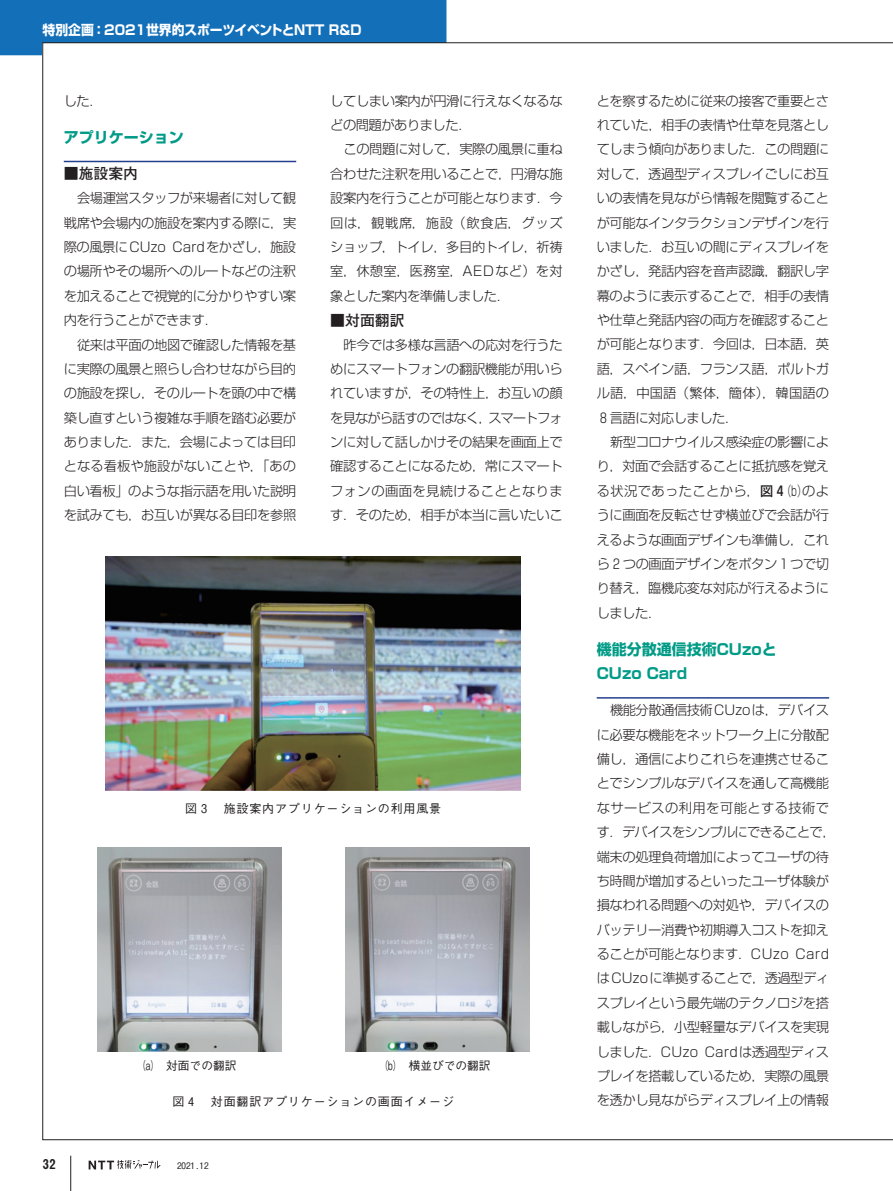
<style>
.page{position:relative;width:893px;height:1191px;background:#fff}
.page>*{position:absolute;margin:0;border:0;box-sizing:border-box;transform-origin:0 0}
.t1{font:700 15px/24.3px "Shin Go Pr 6";color:#009b87}
.t2{font:700 14.85px "Futo Go B101 Pr 6";color:#231f20}
.t3{font:700 13.5px "Shin Go Pr 6";color:#fff;scale:.95 1}
.t4{font:13.5px "Midashi Go Pr 6 MB31";color:#231f20}
.t5{font:300 13.35px/24.3px "Shin Go Pr 6";letter-spacing:-.03em;color:#231f20;text-align:justify}
.t6{font:500 12px "Gothic BBB Pr 6";letter-spacing:.07em;color:#231f20}
.t7{font:500 11.7px "Gothic BBB Pr 6";color:#231f20;scale:.7 1}
.t8{font:500 9px "Gothic BBB Pr 6";color:#231f20}
.s1{font-weight:500}
</style>
<div class="page">
<div style="left:0;top:0;width:446px;height:55px;background:#136fb8"></div>
<svg style="left:89px;top:1160px;width:72px;height:9px"></svg>
<hr style="left:70px;top:1155px;width:1px;height:36px;background:#231f20">
<div style="left:43px;top:43px;width:850px;height:1096px;background:#fff"></div>
<hr style="left:64px;top:161px;width:232px;height:1px;background:#253f8e">
<hr style="left:597px;top:697px;width:232px;height:1px;background:#253f8e">
<img style="left:106px;top:557px;width:414px;height:233px">
<img style="left:97px;top:847px;width:184px;height:205px">
<img style="left:345px;top:847px;width:184px;height:205px">
<p class="t3" style="left:43px;top:19px;width:337px">特別企画：2021世界的スポーツイベントとNTT R&amp;D</p>
<p class="t5" style="left:64px;top:87px;width:40px">した．</p>
<p class="t1" style="left:64px;top:125px;width:121px">アプリケーション</p>
<p class="t2" style="left:64px;top:162px;width:76px">■施設案内</p>
<p class="t5" style="left:64px;top:185px;width:234px;text-indent:13px">会場運営スタッフが来場者に対して観戦席や会場内の施設を案内する際に，実際の風景にCUzo Cardをかざし，施設の場所やその場所へのルートなどの注釈を加えることで視覚的に分かりやすい案内を行うことができます．</p>
<p class="t5" style="left:64px;top:331px;width:234px;text-indent:13px">従来は平面の地図で確認した情報を基に実際の風景と照らし合わせながら目的の施設を探し，そのルートを頭の中で構築し直すという複雑な手順を踏む必要がありました．また，会場によっては目印となる看板や施設がないことや，「あの白い看板」のような指示語を用いた説明を試みても，お互いが異なる目印を参照</p>
<p class="t5" style="left:330px;top:87px;width:234px">してしまい案内が円滑に行えなくなるなどの問題がありました．</p>
<p class="t5" style="left:330px;top:136px;width:234px;text-indent:13px">この問題に対して，実際の風景に重ね合わせた注釈を用いることで，円滑な施設案内を行うことが可能となります．今回は，観戦席，施設（飲食店，グッズショップ，トイレ，多目的トイレ，祈祷室，休憩室，医務室，AEDなど）を対象とした案内を準備しました．</p>
<p class="t2" style="left:330px;top:308px;width:76px">■対面翻訳</p>
<p class="t5" style="left:330px;top:331px;width:234px;text-indent:13px">昨今では多様な言語への応対を行うためにスマートフォンの翻訳機能が用いられていますが，その特性上，お互いの顔を見ながら話すのではなく，スマートフォンに対して話しかけその結果を画面上で確認することになるため，常にスマートフォンの画面を見続けることとなります．そのため，相手が本当に言いたいこ</p>
<p class="t6" style="left:185px;top:799px;width:257px">図 3 　施設案内アプリケーションの利用風景</p>
<p class="t7" style="left:138px;top:1055px;width:143px">（a）　対面での翻訳</p>
<p class="t7" style="left:380px;top:1055px;width:159px">（b）　横並びでの翻訳</p>
<p class="t6" style="left:172px;top:1091px;width:283px">図 4 　対面翻訳アプリケーションの画面イメージ</p>
<p class="t4" style="left:43px;top:1153px;width:15px">32</p>
<p class="t8" style="left:177px;top:1158px;width:33px">2021.12</p>
<p class="t5" style="left:597px;top:87px;width:234px">とを察するために従来の接客で重要とされていた，相手の表情や仕草を見落としてしまう傾向がありました．この問題に対して，透過型ディスプレイごしにお互いの表情を見ながら情報を閲覧することが可能なインタラクションデザインを行いました．お互いの間にディスプレイをかざし，発話内容を音声認識，翻訳し字幕のように表示することで，相手の表情や仕草と発話内容の両方を確認することが可能となります．今回は，日本語，英語，スペイン語，フランス語，ポルトガル語，中国語（繁体，簡体），韓国語の8 言語に対応しました．</p>
<p class="t5" style="left:597px;top:428px;width:234px;text-indent:13px">新型コロナウイルス感染症の影響により，対面で会話することに抵抗感を覚える状況であったことから，<span class="s1">図 4</span>（b）のように画面を反転させず横並びで会話が行えるような画面デザインも準備し，これら 2 つの画面デザインをボタン 1 つで切り替え，臨機応変な対応が行えるようにしました．</p>
<p class="t1" style="left:597px;top:637px;width:181px">機能分散通信技術CUzoと<br>CUzo Card</p>
<p class="t5" style="left:597px;top:697px;width:240px;text-align:center">機能分散通信技術CUzoは，デバイス<br>に必要な機能をネットワーク上に分散配備し，通信によりこれらを連携させることでシンプルなデバイスを通して高機能なサービスの利用を可能とする技術です．デバイスをシンプルにできることで，端末の処理負荷増加によってユーザの待ち時間が増加するといったユーザ体験が損なわれる問題への対処や，デバイスのバッテリー消費や初期導入コストを抑えることが可能となります．CUzo CardはCUzoに準拠することで，透過型ディスプレイという最先端のテクノロジを搭載しながら，小型軽量なデバイスを実現しました．CUzo Cardは透過型ディスプレイを搭載しているため，実際の風景を透かし見ながらディスプレイ上の情報</p>
</div>
